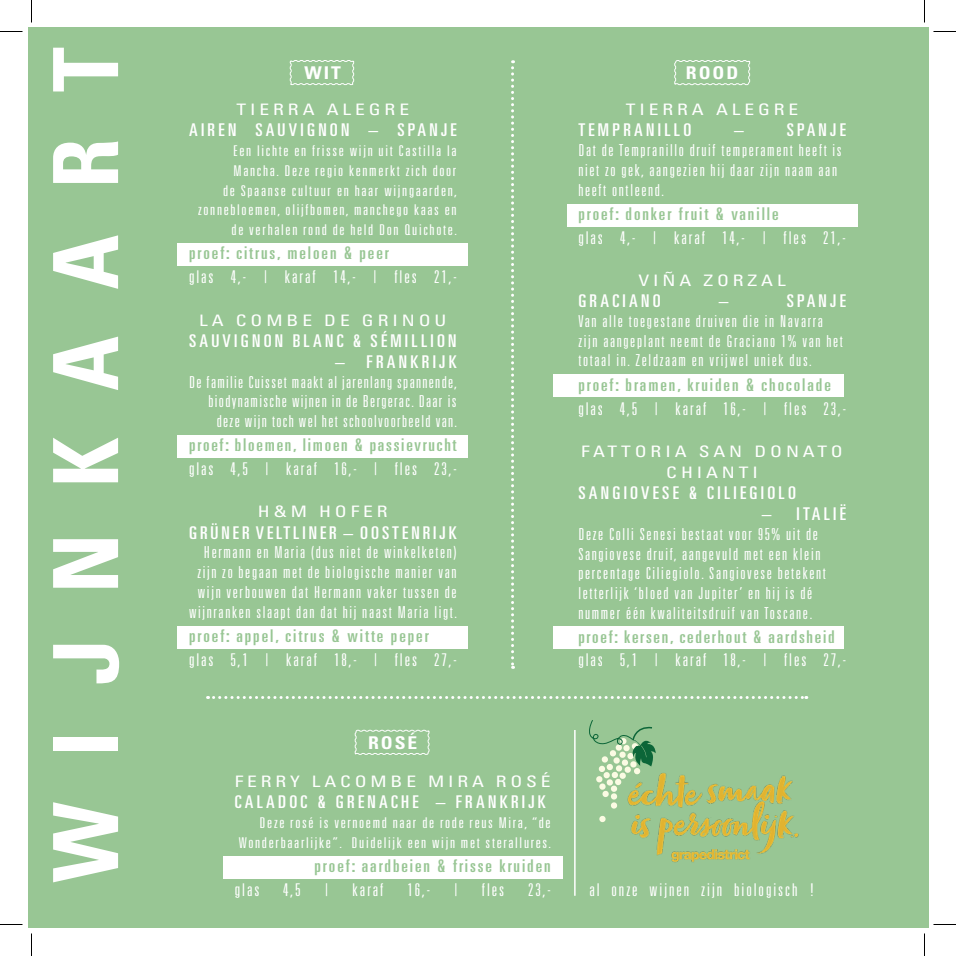
<style>
.page{position:relative;width:956px;height:956px;background:#fff}
.page>*{position:absolute;margin:0;border:0;box-sizing:border-box;transform-origin:0 0}
.t1{font:700 condensed 90px "Univers LT Std";letter-spacing:.515em;color:#fff}
.t2{font:300 ultra-condensed 17.55px "Univers LT Std";letter-spacing:.1em;color:#fff;scale:1.11 1}
.t3{font:ultra-condensed 17.55px "Univers LT Std";letter-spacing:.1em;color:#98c694;scale:1.11 1}
.t4{font:ultra-condensed 17.55px "Univers LT Std";letter-spacing:.17em;color:#fff;scale:1.11 1}
.t5{font:700 condensed 17.55px "Univers LT Std";letter-spacing:.1em;color:#fff;scale:1.11 1}
.t6{font:300 ultra-condensed 16.5px/19.8px "Univers LT Std";letter-spacing:.09em;color:#fff;scale:1.11 1}
.t7{font:300 ultra-condensed 16.5px/19.8px "Univers LT Std";letter-spacing:.07em;color:#fff;text-align:right;scale:1.11 1}
.t8{font:condensed 15.75px/21.1px "Univers LT Std";letter-spacing:.2em;color:#fff;text-align:center;scale:1.23 1}
.t9{font:300 ultra-condensed 14.85px/19.8px "Univers LT Std";letter-spacing:.09em;color:#fff;text-align:right;scale:1.23 1}
</style>
<div class="page">
<div style="left:28px;top:27px;width:901px;height:901px;background:#98c694"></div>
<div style="left:223px;top:856px;width:339px;height:22px;background:#fff"></div>
<div style="left:553px;top:626px;width:291px;height:23px;background:#fff"></div>
<div style="left:553px;top:374px;width:291px;height:23px;background:#fff"></div>
<div style="left:567px;top:204px;width:291px;height:22px;background:#fff"></div>
<div style="left:177px;top:626px;width:291px;height:23px;background:#fff"></div>
<div style="left:177px;top:243px;width:291px;height:23px;background:#fff"></div>
<div style="left:177px;top:435px;width:291px;height:23px;background:#fff"></div>
<svg style="left:511px;top:60px;width:3px;height:609px"></svg>
<svg style="left:208px;top:696px;width:599px;height:3px"></svg>
<hr style="left:574px;top:730px;width:2px;height:166px;background:#fff">
<svg style="left:289px;top:60px;width:65px;height:25px"></svg>
<svg style="left:674px;top:60px;width:76px;height:25px"></svg>
<img style="left:631px;top:773px;width:168px;height:90px">
<svg style="left:354px;top:729px;width:76px;height:26px"></svg>
<svg style="left:599px;top:816px;width:7px;height:6px"></svg>
<svg style="left:589px;top:720px;width:67px;height:89px"></svg>
<svg style="left:0;top:31px;width:22px;height:1px"></svg>
<svg style="left:933px;top:31px;width:23px;height:1px"></svg>
<svg style="left:0;top:924px;width:22px;height:1px"></svg>
<svg style="left:933px;top:924px;width:23px;height:1px"></svg>
<svg style="left:31px;top:0;width:1px;height:23px"></svg>
<svg style="left:31px;top:933px;width:1px;height:23px"></svg>
<svg style="left:924px;top:0;width:1px;height:23px"></svg>
<svg style="left:924px;top:933px;width:1px;height:23px"></svg>
<p class="t1" style="left:31px;top:882px;width:837px;rotate:-90deg">WIJNKAART</p>
<p class="t5" style="left:305px;top:62px;width:34px">WIT</p>
<p class="t8" style="left:237px;top:99px;width:142px">TIERRA ALEGRE</p>
<p class="t4" style="left:189px;top:120px;width:242px">AIREN SAUVIGNON – SPANJE</p>
<p class="t9" style="left:198px;top:141px;width:212px">Een lichte en frisse wijn uit Castilla la Mancha. Deze regio kenmerkt zich door<br>de Spaanse cultuur en haar wijngaarden, zonnebloemen, olijfbomen, manchego kaas en de verhalen rond de held Don Quichote.</p>
<p class="t3" style="left:189px;top:243px;width:181px">proef: citrus, meloen &amp; peer</p>
<p class="t2" style="left:189px;top:268px;width:242px">glas 4,- | karaf 14,- | fles 21,-</p>
<p class="t8" style="left:199px;top:309px;width:202px">LA COMBE DE GRINOU</p>
<p class="t4" style="left:189px;top:330px;width:243px">SAUVIGNON BLANC &amp; SÉMILLION</p>
<p class="t4" style="left:335px;top:351px;width:111px">– FRANKRIJK</p>
<p class="t7" style="left:189px;top:372px;width:243px">De familie Cuisset maakt al jarenlang spannende, biodynamische wijnen in de Bergerac. Daar is deze wijn toch wel het schoolvoorbeeld van.</p>
<p class="t3" style="left:189px;top:435px;width:242px">proef: bloemen, limoen &amp; passievrucht</p>
<p class="t2" style="left:189px;top:460px;width:243px">glas 4,5 | karaf 16,- | fles 23,-</p>
<p class="t8" style="left:258px;top:501px;width:107px">H&amp;M HOFER</p>
<p class="t4" style="left:189px;top:522px;width:243px">GRÜNER VELTLINER – OOSTENRIJK</p>
<p class="t6" style="left:189px;top:542px;width:243px;text-align:right">Hermann en Maria (dus niet de winkelketen) zijn zo begaan met de biologische manier van wijn verbouwen dat Hermann vaker tussen de wijnranken slaapt dan dat hij naast Maria ligt.</p>
<p class="t3" style="left:189px;top:626px;width:217px">proef: appel, citrus &amp; witte peper</p>
<p class="t2" style="left:189px;top:650px;width:243px">glas 5,1 | karaf 18,- | fles 27,-</p>
<p class="t5" style="left:368px;top:732px;width:46px">ROSÉ</p>
<p class="t8" style="left:235px;top:771px;width:258px">FERRY LACOMBE MIRA ROSÉ</p>
<p class="t4" style="left:235px;top:792px;width:282px">CALADOC &amp; GRENACHE – FRANKRIJK</p>
<p class="t9" style="left:239px;top:813px;width:255px">Deze rosé is vernoemd naar de rode reus Mira, “de<br>Wonderbaarlijke”. Duidelijk een wijn met sterallures.</p>
<p class="t3" style="left:315px;top:855px;width:214px">proef: aardbeien &amp; frisse kruiden</p>
<p class="t2" style="left:235px;top:880px;width:24px">glas</p>
<p class="t2" style="left:283px;top:880px;width:17px">4,5</p>
<p class="t2" style="left:324px;top:880px;width:5px">|</p>
<p class="t2" style="left:353px;top:880px;width:29px">karaf</p>
<p class="t2" style="left:407px;top:880px;width:22px">16,-</p>
<p class="t2" style="left:454px;top:880px;width:5px">|</p>
<p class="t2" style="left:482px;top:880px;width:22px">fles</p>
<p class="t2" style="left:528px;top:880px;width:22px">23,-</p>
<p class="t5" style="left:686px;top:62px;width:49px">ROOD</p>
<p class="t8" style="left:626px;top:99px;width:142px">TIERRA ALEGRE</p>
<p class="t4" style="left:578px;top:120px;width:103px">TEMPRANILLO</p>
<p class="t4" style="left:734px;top:120px;width:10px">–</p>
<p class="t4" style="left:787px;top:120px;width:55px">SPANJE</p>
<p class="t6" style="left:578px;top:140px;width:239px">Dat de Tempranillo druif temperament heeft is niet zo gek, aangezien hij daar zijn naam aan heeft ontleend.</p>
<p class="t3" style="left:578px;top:203px;width:182px">proef: donker fruit &amp; vanille</p>
<p class="t2" style="left:578px;top:228px;width:242px">glas 4,- | karaf 14,- | fles 21,-</p>
<p class="t8" style="left:638px;top:270px;width:121px">VIÑA ZORZAL</p>
<p class="t4" style="left:578px;top:291px;width:76px">GRACIANO</p>
<p class="t4" style="left:719px;top:291px;width:10px">–</p>
<p class="t4" style="left:787px;top:291px;width:55px">SPANJE</p>
<p class="t6" style="left:578px;top:311px;width:240px">Van alle toegestane druiven die in Navarra zijn aangeplant neemt de Graciano 1% van het totaal in. Zeldzaam en vrijwel uniek dus.</p>
<p class="t3" style="left:578px;top:374px;width:229px">proef: bramen, kruiden &amp; chocolade</p>
<p class="t2" style="left:578px;top:399px;width:243px">glas 4,5 | karaf 16,- | fles 23,-</p>
<p class="t8" style="left:581px;top:440px;width:214px">FATTORIA SAN DONATO<br>CHIANTI</p>
<p class="t4" style="left:578px;top:483px;width:198px">SANGIOVESE &amp; CILIEGIOLO</p>
<p class="t4" style="left:762px;top:504px;width:77px">– ITALIË</p>
<p class="t6" style="left:578px;top:524px;width:225px">Deze Colli Senesi bestaat voor 95% uit de Sangiovese druif, aangevuld met een klein percentage Ciliegiolo. Sangiovese betekent letterlijk ‘bloed van Jupiter’ en hij is dé nummer één kwaliteitsdruif van Toscane.</p>
<p class="t3" style="left:578px;top:627px;width:232px">proef: kersen, cederhout &amp; aardsheid</p>
<p class="t2" style="left:578px;top:650px;width:243px">glas 5,1 | karaf 18,- | fles 27,-</p>
<p class="t2" style="left:589px;top:880px;width:204px">al onze wijnen zijn biologisch !</p>
</div>
